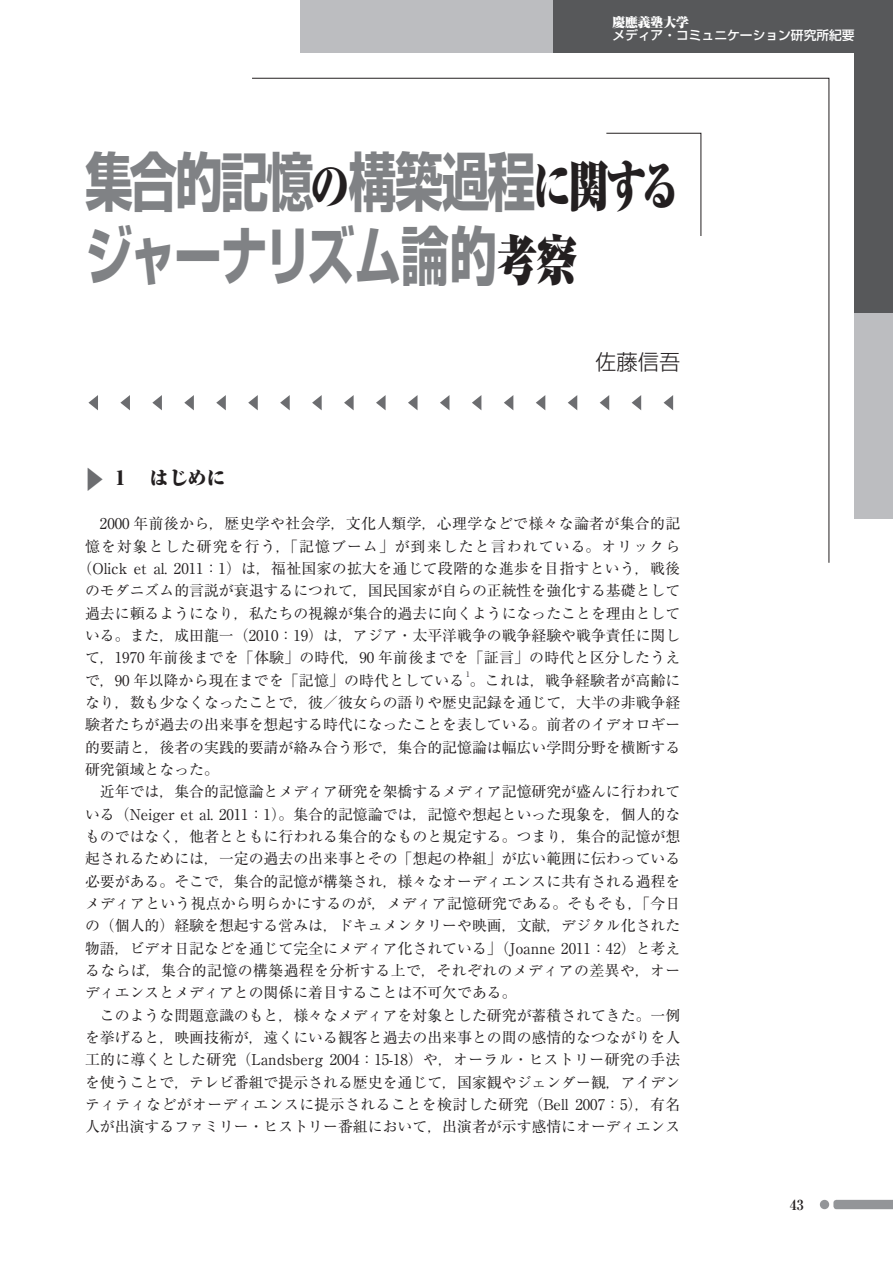
<style>
.page{position:relative;width:893px;height:1263px;background:#fff}
.page>*{position:absolute;margin:0;border:0;box-sizing:border-box;transform-origin:0 0}
.t1{font:700 63.75px/74.4px "Shin Go Pr 6";letter-spacing:-.045em;color:#808285;scale:.75 1}
.t2{font:300 21.3px "Shin Go Pr 6";color:#231f20}
.t3{font:900 19.2px "Ryumin Pr 6";color:#231f20}
.t4{font:14.85px/22.4px "Ryumin Pr 6";color:#231f20;text-align:center}
.t5{font:700 13.8px "Ryumin Pr 6";color:#231f20}
.t6{font:500 12.75px "Shin Go Pr 6";color:#fff}
.t7{font:900 12.75px "Ryumin Pr 6";color:#fff}
.t8{font:7.5px "Ryumin Pr 6";color:#231f20}
.s1{font-family:"Ryumin Pr 6";font-weight:900;font-size:53.1px;color:#231f20}
.s2{font-size:25.5px;color:#6c6d70}
</style>
<div class="page">
<div style="left:855px;top:196px;width:38px;height:323px;background:#bcbdc0"></div>
<div style="left:300px;top:0;width:353px;height:53px;background:#bcbdc0"></div>
<div style="left:855px;top:0;width:38px;height:313px;background:#57585a"></div>
<div style="left:553px;top:0;width:340px;height:53px;background:#57585a"></div>
<svg style="left:252px;top:78px;width:577px;height:485px"></svg>
<svg style="left:606px;top:133px;width:95px;height:104px"></svg>
<svg style="left:833px;top:1200px;width:60px;height:9px"></svg>
<div style="left:820px;top:1200px;width:9px;height:9px;background:#939598;border-radius:50%"></div>
<svg style="left:664px;top:395px;width:9px;height:15px"></svg>
<svg style="left:408px;top:395px;width:9px;height:15px"></svg>
<svg style="left:536px;top:395px;width:9px;height:15px"></svg>
<svg style="left:280px;top:395px;width:10px;height:15px"></svg>
<svg style="left:600px;top:395px;width:9px;height:15px"></svg>
<svg style="left:344px;top:395px;width:10px;height:15px"></svg>
<svg style="left:472px;top:395px;width:9px;height:15px"></svg>
<svg style="left:216px;top:395px;width:10px;height:15px"></svg>
<svg style="left:120px;top:395px;width:10px;height:15px"></svg>
<svg style="left:632px;top:395px;width:9px;height:15px"></svg>
<svg style="left:376px;top:395px;width:10px;height:15px"></svg>
<svg style="left:504px;top:395px;width:9px;height:15px"></svg>
<svg style="left:248px;top:395px;width:10px;height:15px"></svg>
<svg style="left:152px;top:395px;width:10px;height:15px"></svg>
<svg style="left:568px;top:395px;width:9px;height:15px"></svg>
<svg style="left:312px;top:395px;width:10px;height:15px"></svg>
<svg style="left:440px;top:395px;width:9px;height:15px"></svg>
<svg style="left:184px;top:395px;width:10px;height:15px"></svg>
<svg style="left:88px;top:395px;width:10px;height:15px"></svg>
<p class="t7" style="left:612px;top:12px;width:78px">慶應義塾大学</p>
<p class="t6" style="left:612px;top:25px;width:244px">メディア・コミュニケーション研究所紀要</p>
<h1 class="t1" style="left:85px;top:143px;width:795px">集合的記憶<span class="s1">の</span>構築過程<span class="s1">に関する</span>ジャーナリズム論的<span class="s1">考察</span></h1>
<h2 class="t2" style="left:595px;top:344px;width:87px">佐藤信吾</h2>
<p class="t3" style="left:82px;top:463px;width:145px"><span class="s2">▶</span> １　はじめに</p>
<p class="t4" style="left:78px;top:512px;width:604px">　2000 年前後から，歴史学や社会学，文化人類学，心理学などで様々な論者が集合的記憶を対象とした研究を行う，「記憶ブーム」が到来したと言われている。オリックら（Olick et al. 2011：1）は，福祉国家の拡大を通じて段階的な進歩を目指すという，戦後のモダニズム的言説が衰退するにつれて，国民国家が自らの正統性を強化する基礎として過去に頼るようになり，私たちの視線が集合的過去に向くようになったことを理由としている。また，成田龍一（2010：19）は，アジア・太平洋戦争の戦争経験や戦争責任に関して，1970 年前後までを「体験」の時代，90 年前後までを「証言」の時代と区分したうえで，90 年以降から現在までを「記憶」の時代としている。これは，戦争経験者が高齢に</p>
<p class="t8" style="left:466px;top:668px;width:5px">1</p>
<p class="t4" style="left:85px;top:690px;width:597px;text-align:left">なり，数も少なくなったことで，彼／彼女らの語りや歴史記録を通じて，大半の非戦争経験者たちが過去の出来事を想起する時代になったことを表している。前者のイデオロギー的要請と，後者の実践的要請が絡み合う形で，集合的記憶論は幅広い学問分野を横断する研究領域となった。<br>　近年では，集合的記憶論とメディア研究を架橋するメディア記憶研究が盛んに行われている（Neiger et al. 2011：1）。集合的記憶論では，記憶や想起といった現象を，個人的なものではなく，他者とともに行われる集合的なものと規定する。つまり，集合的記憶が想起されるためには，一定の過去の出来事とその「想起の枠組」が広い範囲に伝わっている必要がある。そこで，集合的記憶が構築され，様々なオーディエンスに共有される過程をメディアという視点から明らかにするのが，メディア記憶研究である。そもそも，「今日の（個人的）経験を想起する営みは，ドキュメンタリーや映画，文献，デジタル化された物語，ビデオ日記などを通じて完全にメディア化されている」（Joanne 2011：42）と考えるならば，集合的記憶の構築過程を分析する上で，それぞれのメディアの差異や，オーディエンスとメディアとの関係に着目することは不可欠である。<br>　このような問題意識のもと，様々なメディアを対象とした研究が蓄積されてきた。一例を挙げると，映画技術が，遠くにいる観客と過去の出来事との間の感情的なつながりを人工的に導くとした研究（Landsberg 2004：15-18）や，オーラル・ヒストリー研究の手法を使うことで，テレビ番組で提示される歴史を通じて，国家観やジェンダー観，アイデンティティなどがオーディエンスに提示されることを検討した研究（Bell 2007：5），有名人が出演するファミリー・ヒストリー番組において，出演者が示す感情にオーディエンス</p>
<p class="t5" style="left:790px;top:1194px;width:15px">43</p>
</div>
